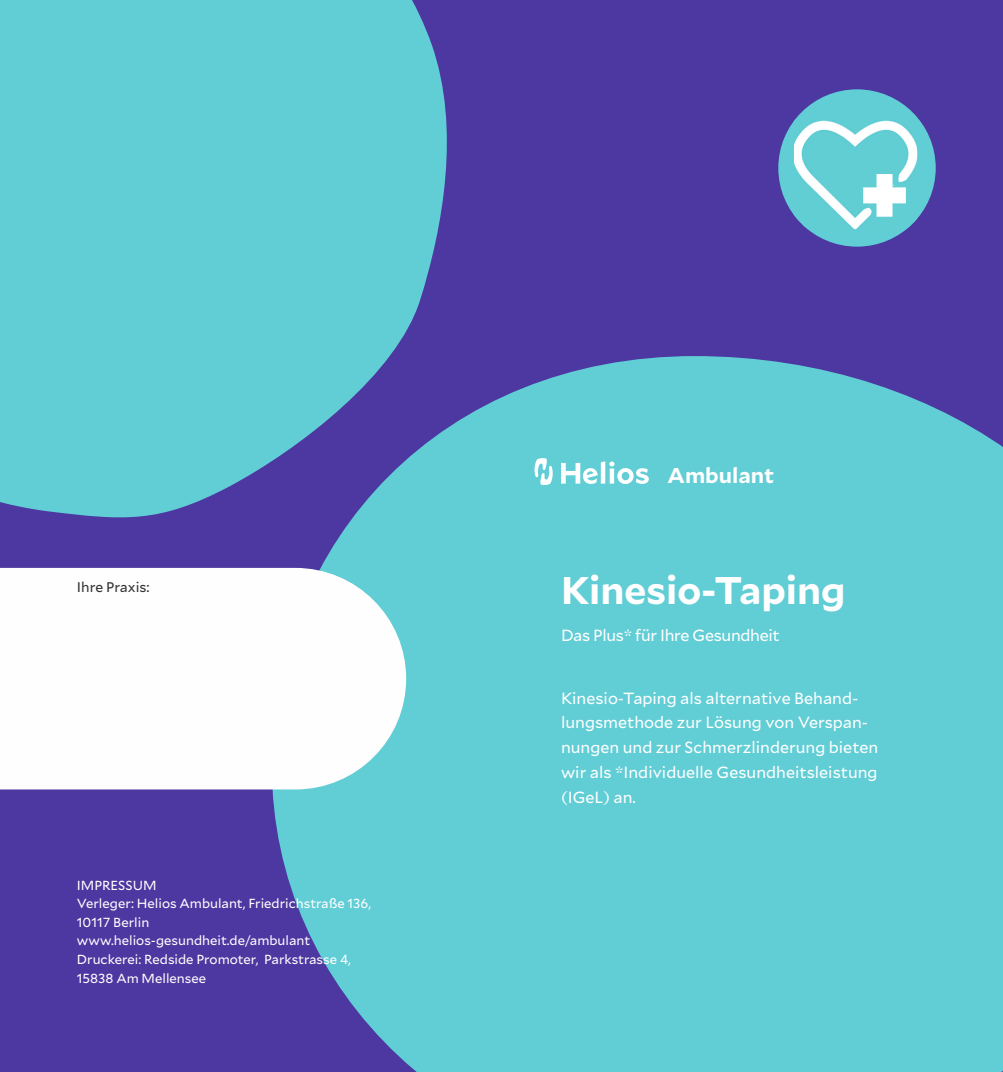
<style>
.page{position:relative;width:1003px;height:1072px;background:#fff}
.page>*{position:absolute;margin:0;border:0;box-sizing:border-box;transform-origin:0 0}
.t1{font:700 38.5px "Mallory";color:#fff}
.t2{font:700 21.35px "Mallory";color:#fff}
.t3{font:16.1px/24.8px "Mallory";color:#fff}
.t4{font:16.1px "Mallory";letter-spacing:-.02em;color:#fff}
.t5{font:14px "Mallory";color:#313130}
.t6{font:13.12px/18.6px "Mallory";color:#fff}
</style>
<div class="page">
<div style="left:0;top:0;width:1002px;height:1071px;background:#4d37a1"></div>
<div style="left:0;top:0;width:447px;height:518px;background:#61cdd5"></div>
<svg style="left:272px;top:356px;width:730px;height:715px;background:#5fbed0"></svg>
<div style="left:778px;top:89px;width:157px;height:158px;background:#61cdd5;border-radius:50%"></div>
<img style="left:793px;top:119px;width:123px;height:110px">
<svg style="left:851px;top:163px;width:73px;height:62px"></svg>
<svg style="left:560px;top:461px;width:88px;height:23px;background:#a3e1e6"></svg>
<svg style="left:534px;top:458px;width:18px;height:27px"></svg>
<div style="left:0;top:568px;width:406px;height:221px;background:#fefefe"></div>
<p class="t5" style="left:77px;top:577px;width:74px">Ihre Praxis:</p>
<p class="t6" style="left:77px;top:875px;width:295px">IMPRESSUM<br>Verleger: Helios Ambulant, Friedrichstraße 136,<br>10117 Berlin www.helios-gesundheit.de/ambulant<br>Druckerei: Redside Promoter, Parkstrasse 4,<br>15838 Am Mellensee</p>
<h2 class="t2" style="left:667px;top:459px;width:108px">Ambulant</h2>
<h1 class="t1" style="left:561px;top:561px;width:286px">Kinesio-Taping</h1>
<p class="t4" style="left:561px;top:624px;width:220px">Das Plus* für Ihre Gesundheit</p>
<p class="t3" style="left:561px;top:684px;width:318px">Kinesio-Taping als alternative Behand&shy;lungsmethode zur Lösung von Verspan&shy;nungen und zur Schmerzlinderung bieten wir als *Individuelle Gesundheitsleistung (IGeL) an.</p>
</div>
